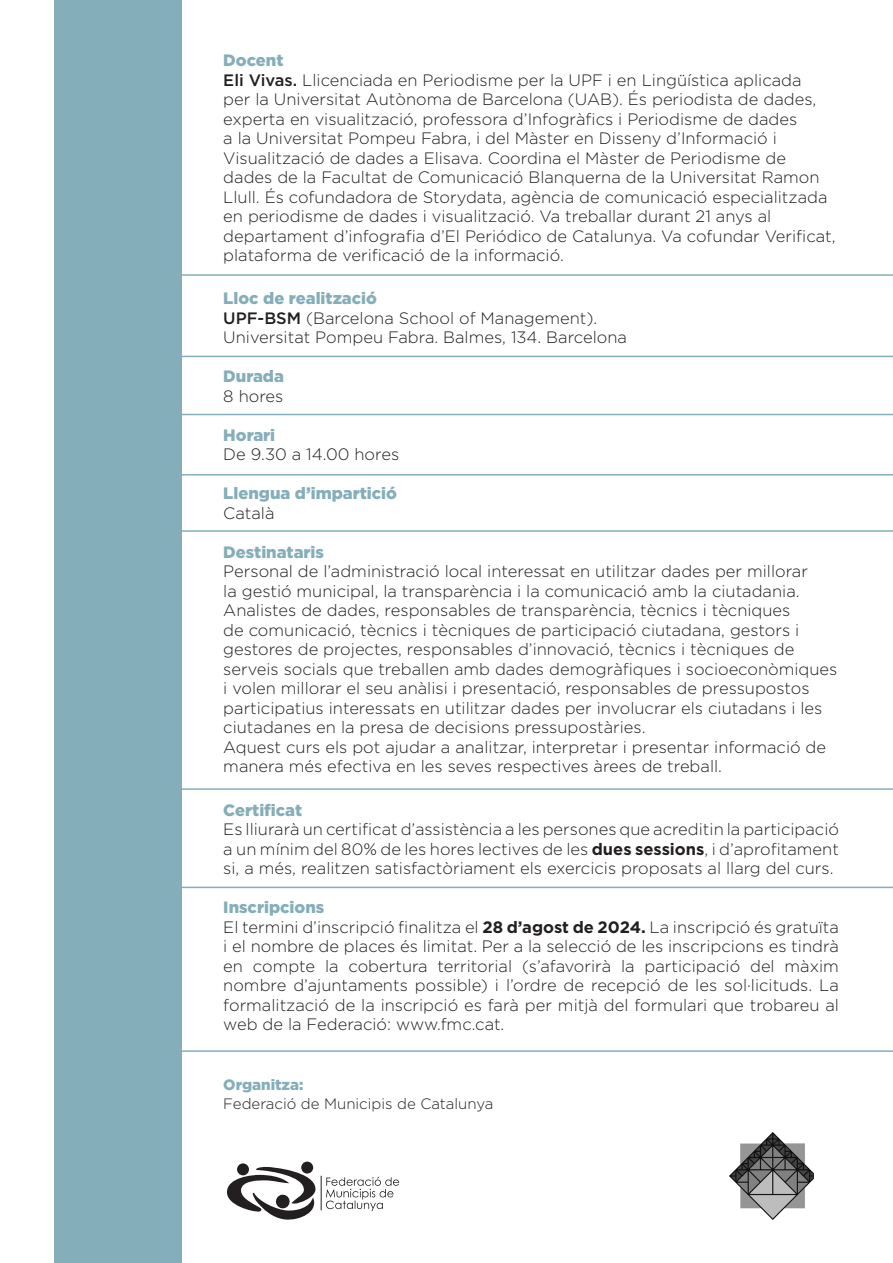
<style>
.page{position:relative;width:893px;height:1263px;background:#fff}
.page>*{position:absolute;margin:0;border:0;box-sizing:border-box;transform-origin:0 0}
.t1{font:300 16.5px/19.5px "Gotham";color:#231f20}
.t2{font:900 16.5px "Gotham";color:#83aeba}
.t3{font:300 15px "Gotham";color:#231f20}
.t4{font:900 15px "Gotham";color:#83aeba}
.s1{font-weight:900;color:#83aeba}
.s2{font-weight:500}
.s3{font-weight:700}
</style>
<div class="page">
<div style="left:54px;top:0;width:127px;height:1263px;background:#83aeba"></div>
<hr style="left:171px;top:1050px;width:722px;height:2px;background:#83aeba">
<hr style="left:171px;top:530px;width:722px;height:2px;background:#83aeba">
<hr style="left:171px;top:788px;width:722px;height:2px;background:#83aeba">
<hr style="left:171px;top:887px;width:722px;height:1px;background:#83aeba">
<hr style="left:171px;top:474px;width:722px;height:1px;background:#83aeba">
<hr style="left:171px;top:414px;width:722px;height:1px;background:#83aeba">
<hr style="left:171px;top:356px;width:722px;height:1px;background:#83aeba">
<hr style="left:171px;top:274px;width:722px;height:2px;background:#83aeba">
<img style="left:729px;top:1133px;width:85px;height:86px">
<svg style="left:326px;top:1177px;width:73px;height:34px"></svg>
<svg style="left:237px;top:1163px;width:12px;height:12px"></svg>
<svg style="left:301px;top:1161px;width:12px;height:12px"></svg>
<svg style="left:227px;top:1167px;width:89px;height:53px"></svg>
<hr style="left:321px;top:1176px;width:1px;height:34px;background:#231f20">
<p class="t1" style="left:223px;top:50px;width:614px"><span class="s1">Docent<br></span><span class="s2">Eli Vivas.</span> Llicenciada en Periodisme per la UPF i en Lingüística aplicada<br>per la Universitat Autònoma de Barcelona (UAB). És periodista de dades, experta en visualització, professora d’Infogràfics i Periodisme de dades<br>a la Universitat Pompeu Fabra, i del Màster en Disseny d’Informació i Visualització de dades a Elisava. Coordina el Màster de Periodisme de dades de la Facultat de Comunicació Blanquerna de la Universitat Ramon Llull. És cofundadora de Storydata, agència de comunicació especialitzada en periodisme de dades i visualització. Va treballar durant 21 anys al departament d’infografia d’El Periódico de Catalunya. Va cofundar Verificat, plataforma de verificació de la informació.</p>
<p class="t2" style="left:223px;top:289px;width:155px">Lloc de realització</p>
<p class="t1" style="left:223px;top:308px;width:405px"><span class="s2">UPF-BSM</span> (Barcelona School of Management).<br>Universitat Pompeu Fabra. Balmes, 134. Barcelona</p>
<p class="t2" style="left:223px;top:367px;width:62px">Durada</p>
<p class="t1" style="left:223px;top:386px;width:62px">8 hores</p>
<p class="t2" style="left:223px;top:425px;width:53px">Horari</p>
<p class="t1" style="left:223px;top:445px;width:177px">De 9.30 a 14.00 hores</p>
<p class="t2" style="left:223px;top:484px;width:175px">Llengua d’impartició</p>
<p class="t1" style="left:223px;top:503px;width:53px">Català</p>
<p class="t2" style="left:223px;top:542px;width:102px">Destinataris</p>
<p class="t1" style="left:223px;top:561px;width:615px">Personal de l’administració local interessat en utilitzar dades per millorar<br>la gestió municipal, la transparència i la comunicació amb la ciutadania.<br>Analistes de dades, responsables de transparència, tècnics i tècniques<br>de comunicació, tècnics i tècniques de participació ciutadana, gestors i gestores de projectes, responsables d’innovació, tècnics i tècniques de serveis socials que treballen amb dades demogràfiques i socioeconòmiques i volen millorar el seu anàlisi i presentació, responsables de pressupostos participatius interessats en utilitzar dades per involucrar els ciutadans i les ciutadanes en la presa de decisions pressupostàries.<br>Aquest curs els pot ajudar a analitzar, interpretar i presentar informació de manera més efectiva en les seves respectives àrees de treball.</p>
<p class="t2" style="left:223px;top:800px;width:80px">Certificat</p>
<p class="t1" style="left:223px;top:819px;width:617px;text-align:justify">Es lliurarà un certificat d’assistència a les persones que acreditin la participació a un mínim del 80% de les hores lectives de les <span class="s3">dues sessions</span>, i d’aprofitament si, a més, realitzen satisfactòriament els exercicis proposats al llarg del curs.</p>
<p class="t2" style="left:223px;top:898px;width:102px">Inscripcions</p>
<p class="t1" style="left:223px;top:917px;width:617px;text-align:justify">El termini d’inscripció finalitza el <span class="s3">28 d’agost de 2024.</span> La inscripció és gratuïta i el nombre de places és limitat. Per a la selecció de les inscripcions es tindrà en compte la cobertura territorial (s’afavorirà la participació del màxim nombre d’ajuntaments possible) i l’ordre de recepció de les sol·licituds. La formalització de la inscripció es farà per mitjà del formulari que trobareu al web de la Federació: www.fmc.cat.</p>
<p class="t4" style="left:223px;top:1076px;width:82px">Organitza:</p>
<p class="t3" style="left:223px;top:1096px;width:272px">Federació de Municipis de Catalunya</p>
</div>
